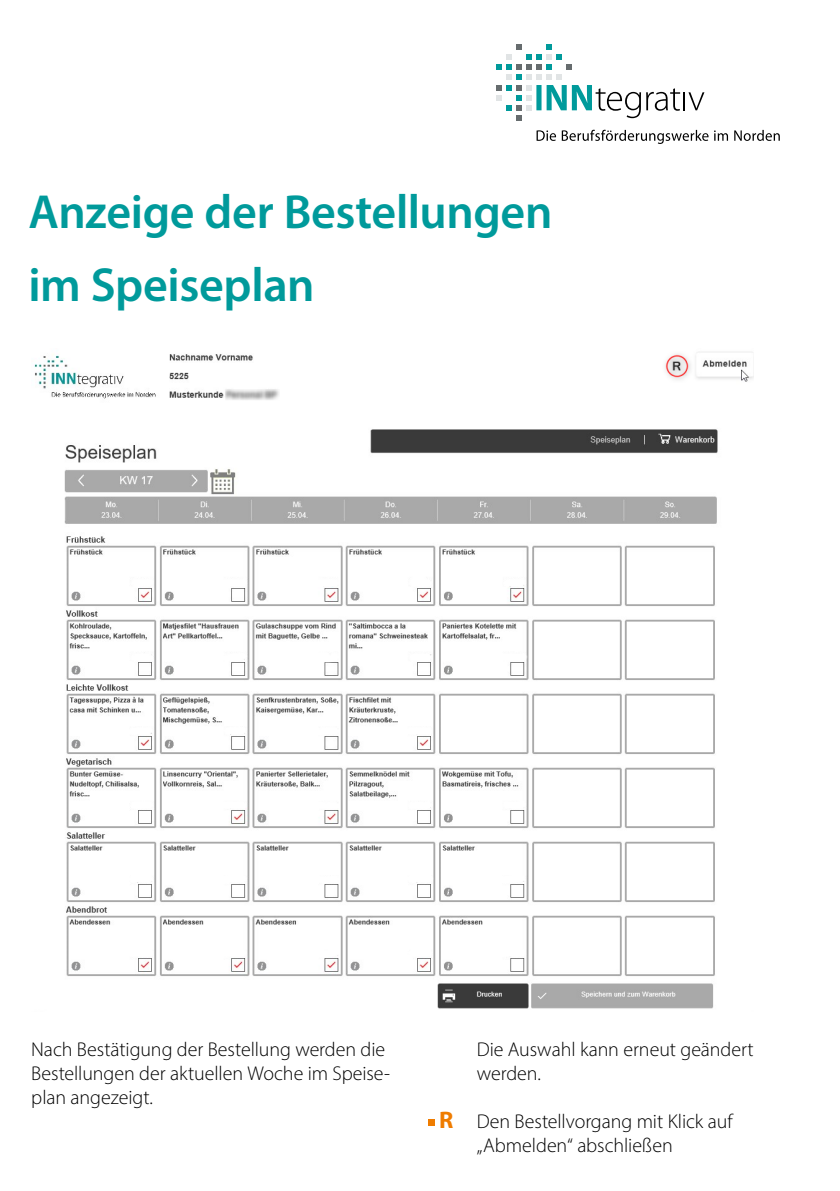
<style>
.page{position:relative;width:840px;height:1191px;background:#fff}
.page>*{position:absolute;margin:0;border:0;box-sizing:border-box;transform-origin:0 0}
.t1{font:600 48px/72.4px "Myriad Pro";letter-spacing:-.01em;color:#009a9b}
.t2{font:700 24px "Myriad Pro";color:#ef7c00}
.t3{font:300 20px/24px "Myriad Pro";letter-spacing:-.005em;color:#000}
</style>
<div class="page">
<svg style="left:536px;top:130px;width:243px;height:14px"></svg>
<svg style="left:496px;top:45px;width:208px;height:75px"></svg>
<img style="left:34px;top:352px;width:718px;height:657px">
<svg style="left:428px;top:1119px;width:6px;height:6px"></svg>
<h1 class="t1" style="left:28px;top:175px;width:525px">Anzeige der Bestellungen im Speiseplan</h1>
<p class="t3" style="left:31px;top:1037px;width:360px">Nach Bestätigung der Bestellung werden die<br>Bestellungen der aktuellen Woche im Speise&shy;plan angezeigt.</p>
<p class="t3" style="left:476px;top:1037px;width:278px">Die Auswahl kann erneut geändert werden.</p>
<p class="t3" style="left:476px;top:1109px;width:257px">Den Bestellvorgang mit Klick auf „Abmelden“ abschließen</p>
<p class="t2" style="left:439px;top:1104px;width:16px">R</p>
</div>
